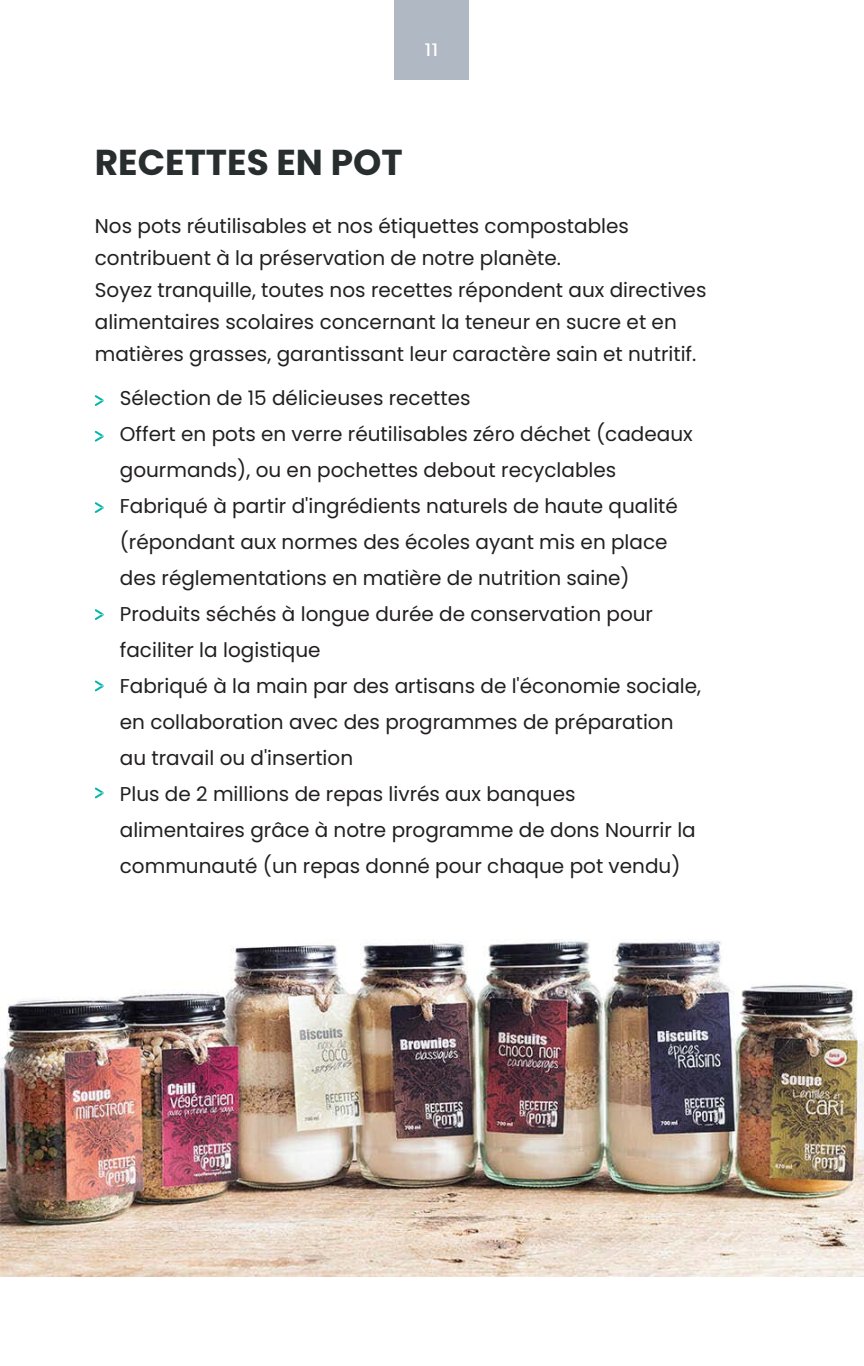
<style>
.page{position:relative;width:864px;height:1366px;background:#fff}
.page>*{position:absolute;margin:0;border:0;box-sizing:border-box;transform-origin:0 0}
.t1{font:700 36px "Poppins";color:#282d2e}
.t2{font:20px/36px "Poppins";color:#221f20}
.t3{font:17.4px "Poppins";color:#fff;scale:1.27 1}
</style>
<div class="page">
<div style="left:395px;top:0;width:74px;height:79px;background:#b0b8c4"></div>
<svg style="left:95px;top:395px;width:9px;height:11px"></svg>
<svg style="left:95px;top:431px;width:9px;height:11px"></svg>
<svg style="left:95px;top:502px;width:9px;height:11px"></svg>
<svg style="left:95px;top:681px;width:9px;height:10px"></svg>
<svg style="left:95px;top:788px;width:9px;height:10px"></svg>
<svg style="left:95px;top:609px;width:9px;height:11px"></svg>
<img style="left:0;top:939px;width:864px;height:338px">
<p class="t3" style="left:424px;top:40px;width:13px">11</p>
<h1 class="t1" style="left:95px;top:142px;width:309px">RECETTES EN POT</h1>
<p class="t2" style="left:95px;top:211px;width:613px;line-height:32px">Nos pots réutilisables et nos étiquettes compostables contribuent à la préservation de notre planète.<br>Soyez tranquille, toutes nos recettes répondent aux directives alimentaires scolaires concernant la teneur en sucre et en matières grasses, garantissant leur caractère sain et nutritif.</p>
<p class="t2" style="left:120px;top:380px;width:583px">Sélection de 15 délicieuses recettes<br>Offert en pots en verre réutilisables zéro déchet (cadeaux gourmands), ou en pochettes debout recyclables Fabriqué à partir d'ingrédients naturels de haute qualité (répondant aux normes des écoles ayant mis en place des réglementations en matière de nutrition saine)<br>Produits séchés à longue durée de conservation pour faciliter la logistique<br>Fabriqué à la main par des artisans de l'économie sociale, en collaboration avec des programmes de préparation au travail ou d'insertion<br>Plus de 2 millions de repas livrés aux banques alimentaires grâce à notre programme de dons Nourrir la communauté (un repas donné pour chaque pot vendu)</p>
</div>
